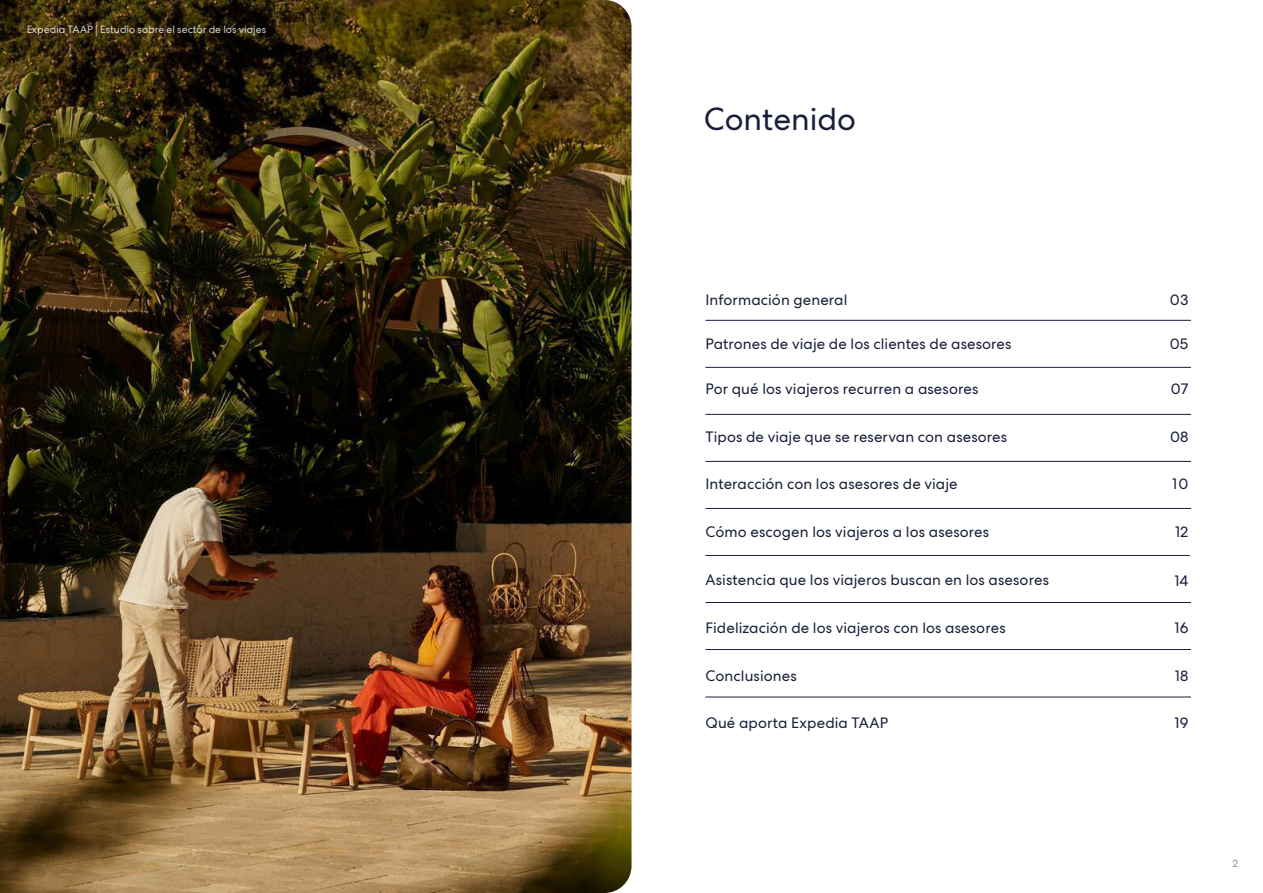
<style>
.page{position:relative;width:1263px;height:893px;background:#fff}
.page>*{position:absolute;margin:0;border:0;box-sizing:border-box;transform-origin:0 0}
.t1{font:31.5px "Centra No 2";color:#191e3b}
.H_-_4{font:15px "Centra No 2";letter-spacing:.005em;color:#191e3b}
.t2{font:10.5px "Centra No 2";color:#fff}
.t3{font:10.5px "Centra No 2";color:#939598}
.s1{font-weight:300;font-size:15.75px}
</style>
<div class="page">
<img style="left:0;top:0;width:631px;height:893px">
<hr style="left:705px;top:320px;width:486px;height:1px;background:#191e3b">
<hr style="left:705px;top:367px;width:486px;height:1px;background:#191e3b">
<hr style="left:705px;top:414px;width:486px;height:1px;background:#191e3b">
<hr style="left:705px;top:461px;width:486px;height:1px;background:#191e3b">
<hr style="left:705px;top:508px;width:486px;height:1px;background:#191e3b">
<hr style="left:705px;top:555px;width:485px;height:1px;background:#191e3b">
<hr style="left:705px;top:602px;width:486px;height:1px;background:#191e3b">
<hr style="left:705px;top:649px;width:486px;height:1px;background:#191e3b">
<hr style="left:705px;top:697px;width:486px;height:1px;background:#191e3b">
<p class="t2" style="left:26px;top:23px;width:242px">Expedia TAAP <span class="s1">|</span> Estudio sobre el sector de los viajes</p>
<p class="t1" style="left:704px;top:101px;width:154px">Contenido</p>
<p class="H_-_4" style="left:705px;top:291px;width:143px">Información general</p>
<p class="H_-_4" style="left:705px;top:335px;width:308px">Patrones de viaje de los clientes de asesores</p>
<p class="H_-_4" style="left:705px;top:380px;width:274px">Por qué los viajeros recurren a asesores</p>
<p class="H_-_4" style="left:705px;top:428px;width:303px">Tipos de viaje que se reservan con asesores</p>
<p class="H_-_4" style="left:705px;top:475px;width:254px">Interacción con los asesores de viaje</p>
<p class="H_-_4" style="left:705px;top:523px;width:285px">Cómo escogen los viajeros a los asesores</p>
<p class="H_-_4" style="left:705px;top:571px;width:345px">Asistencia que los viajeros buscan en los asesores</p>
<p class="H_-_4" style="left:705px;top:619px;width:302px">Fidelización de los viajeros con los asesores</p>
<p class="H_-_4" style="left:705px;top:667px;width:93px">Conclusiones</p>
<p class="H_-_4" style="left:705px;top:714px;width:184px">Qué aporta Expedia TAAP</p>
<p class="H_-_4" style="left:1170px;top:291px;width:20px">03</p>
<p class="H_-_4" style="left:1170px;top:335px;width:20px">05</p>
<p class="H_-_4" style="left:1171px;top:380px;width:19px">07</p>
<p class="H_-_4" style="left:1170px;top:428px;width:20px">08</p>
<p class="H_-_4" style="left:1172px;top:476px;width:18px">10</p>
<p class="H_-_4" style="left:1175px;top:523px;width:15px">12</p>
<p class="H_-_4" style="left:1174px;top:572px;width:16px">14</p>
<p class="H_-_4" style="left:1174px;top:619px;width:16px">16</p>
<p class="H_-_4" style="left:1175px;top:667px;width:15px">18</p>
<p class="H_-_4" style="left:1174px;top:714px;width:16px">19</p>
<p class="t3" style="left:1232px;top:857px;width:7px">2</p>
</div>
